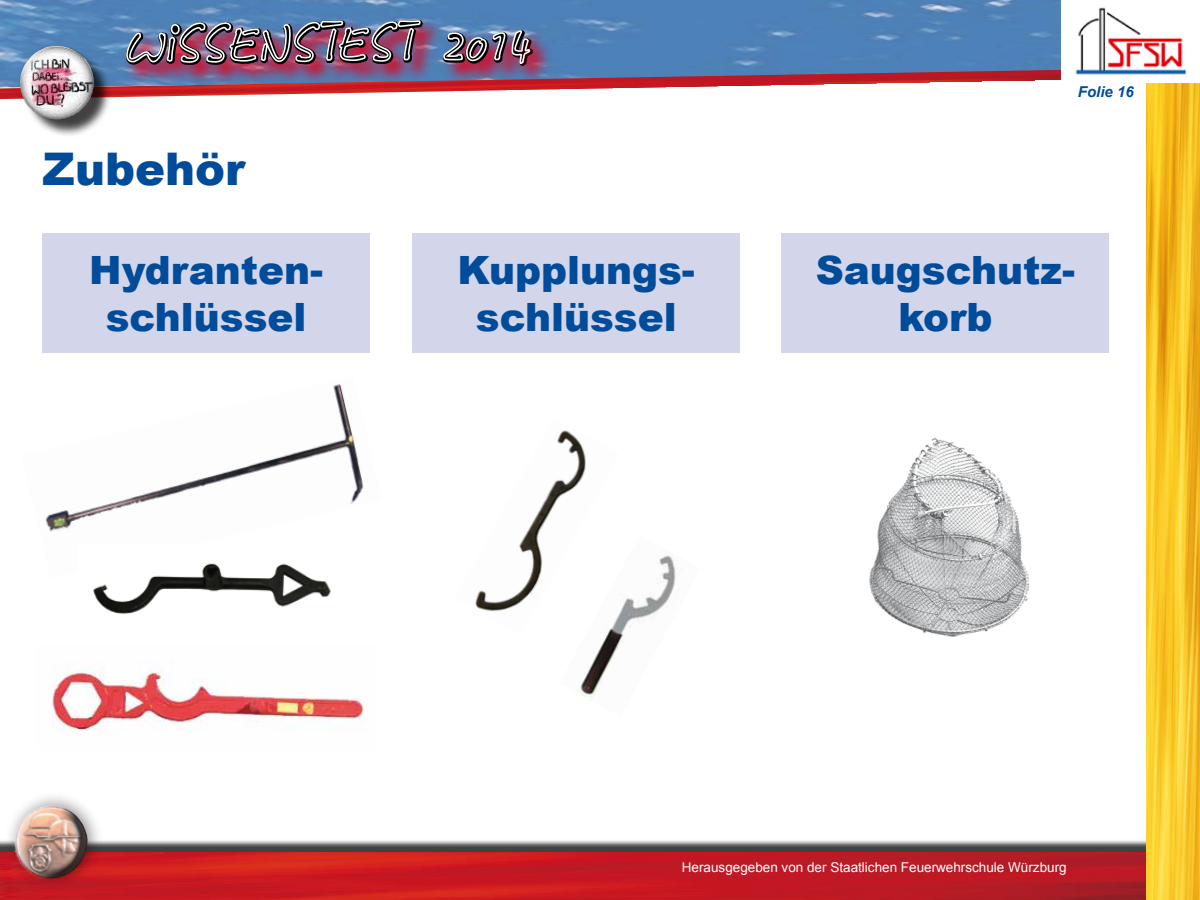
<style>
.page{position:relative;width:1200px;height:900px;background:#fff}
.page>*{position:absolute;margin:0;border:0;box-sizing:border-box;transform-origin:0 0}
.t1{font:900 45px "Arial";color:#004c9a}
.t2{font:900 39px/46.8px "Arial";color:#004c9a;text-align:center}
.t3{font:italic 700 15px "Arial";color:#004c9a}
.t4{font:13.5px "Arial";color:#fff}
</style>
<div class="page">
<div style="left:0;top:839px;width:1200px;height:61px;background:#000;opacity:.75"></div>
<img style="left:0;top:853px;width:1147px;height:47px">
<img style="left:0;top:0;width:1061px;height:67px">
<img style="left:1147px;top:99px;width:53px;height:801px">
<img style="left:0;top:67px;width:1200px;height:32px">
<div style="left:4px;top:791px;width:101px;height:100px;background:#000;opacity:.44"></div>
<div style="left:8px;top:800px;width:63px;height:84px;background:#fff;opacity:.75"></div>
<div style="left:13px;top:800px;width:82px;height:87px;background:#000;opacity:.75"></div>
<div style="left:23px;top:49px;width:89px;height:89px;background:#000;opacity:.75"></div>
<img style="left:20px;top:47px;width:74px;height:73px">
<div style="left:1061px;top:0;width:139px;height:83px;background:#fff"></div>
<img style="left:1075px;top:7px;width:112px;height:68px">
<div style="left:507px;top:26px;width:48px;height:62px;background:#e2001a;opacity:.75"></div>
<svg style="left:125px;top:0;width:381px;height:99px;background:#847497"></svg>
<div style="left:513px;top:33px;width:36px;height:50px;background:#e2001a;opacity:.75"></div>
<img style="left:128px;top:22px;width:408px;height:47px">
<img style="left:45px;top:384px;width:319px;height:148px">
<img style="left:52px;top:661px;width:312px;height:70px">
<img style="left:870px;top:437px;width:159px;height:200px">
<img style="left:93px;top:563px;width:238px;height:51px">
<img style="left:475px;top:430px;width:111px;height:182px">
<img style="left:559px;top:535px;width:117px;height:165px">
<div style="left:43px;top:234px;width:327px;height:119px;background:#d3d6ea"></div>
<div style="left:782px;top:234px;width:327px;height:119px;background:#d3d6ea"></div>
<div style="left:413px;top:234px;width:327px;height:119px;background:#d3d6ea"></div>
<h1 class="t1" style="left:43px;top:137px;width:204px">Zubehör</h1>
<p class="t3" style="left:1078px;top:82px;width:57px">Folie 16</p>
<h2 class="t2" style="left:89px;top:245px;width:235px">Hydranten&shy;schlüssel</h2>
<h2 class="t2" style="left:816px;top:245px;width:261px">Saugschutz&shy;korb</h2>
<h2 class="t2" style="left:458px;top:245px;width:239px">Kupplungs&shy;schlüssel</h2>
<p class="t4" style="left:682px;top:859px;width:386px">Herausgegeben von der Staatlichen Feuerwehrschule Würzburg</p>
</div>
